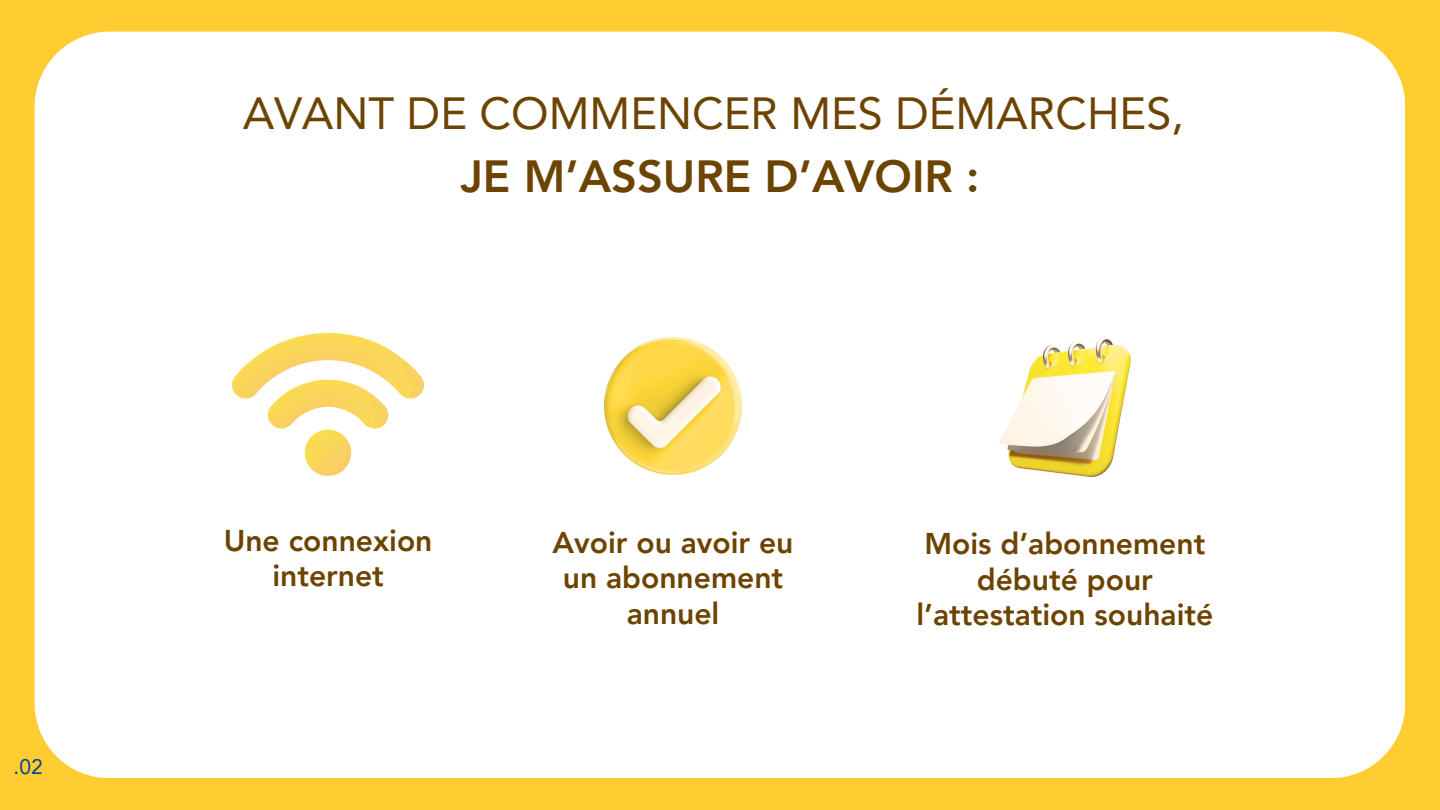
<style>
.page{position:relative;width:1440px;height:810px;background:#ffcd31}
.page>*{position:absolute;margin:0;border:0;box-sizing:border-box;transform-origin:0 0}
.t1{font:45px "Avenir LT Pro";color:#6c4300}
.t2{font:800 45px "Avenir LT Pro";color:#6c4300}
.t3{font:800 30px/35.2px "Avenir LT Pro";color:#6c4300;text-align:center}
.t4{font:21px "Avenir LT Pro";color:#004392}
</style>
<div class="page">
<div style="left:35px;top:32px;width:1370px;height:746px;background:#fff"></div>
<img style="left:999px;top:337px;width:132px;height:140px">
<img style="left:605px;top:337px;width:137px;height:138px">
<img style="left:233px;top:334px;width:190px;height:142px">
<h1 class="t4" style="left:14px;top:759px;width:31px">.02</h1>
<p class="t1" style="left:243px;top:95px;width:943px">AVANT DE COMMENCER MES DÉMARCHES,</p>
<h2 class="t2" style="left:460px;top:158px;width:521px">JE M’ASSURE D’AVOIR :</h2>
<h2 class="t3" style="left:224px;top:525px;width:210px">Une connexion internet</h2>
<p class="t3" style="left:553px;top:528px;width:242px">Avoir ou avoir eu un abonnement annuel</p>
<p class="t3" style="left:916px;top:529px;width:299px">Mois d’abonnement débuté pour l’attestation souhaité</p>
</div>
